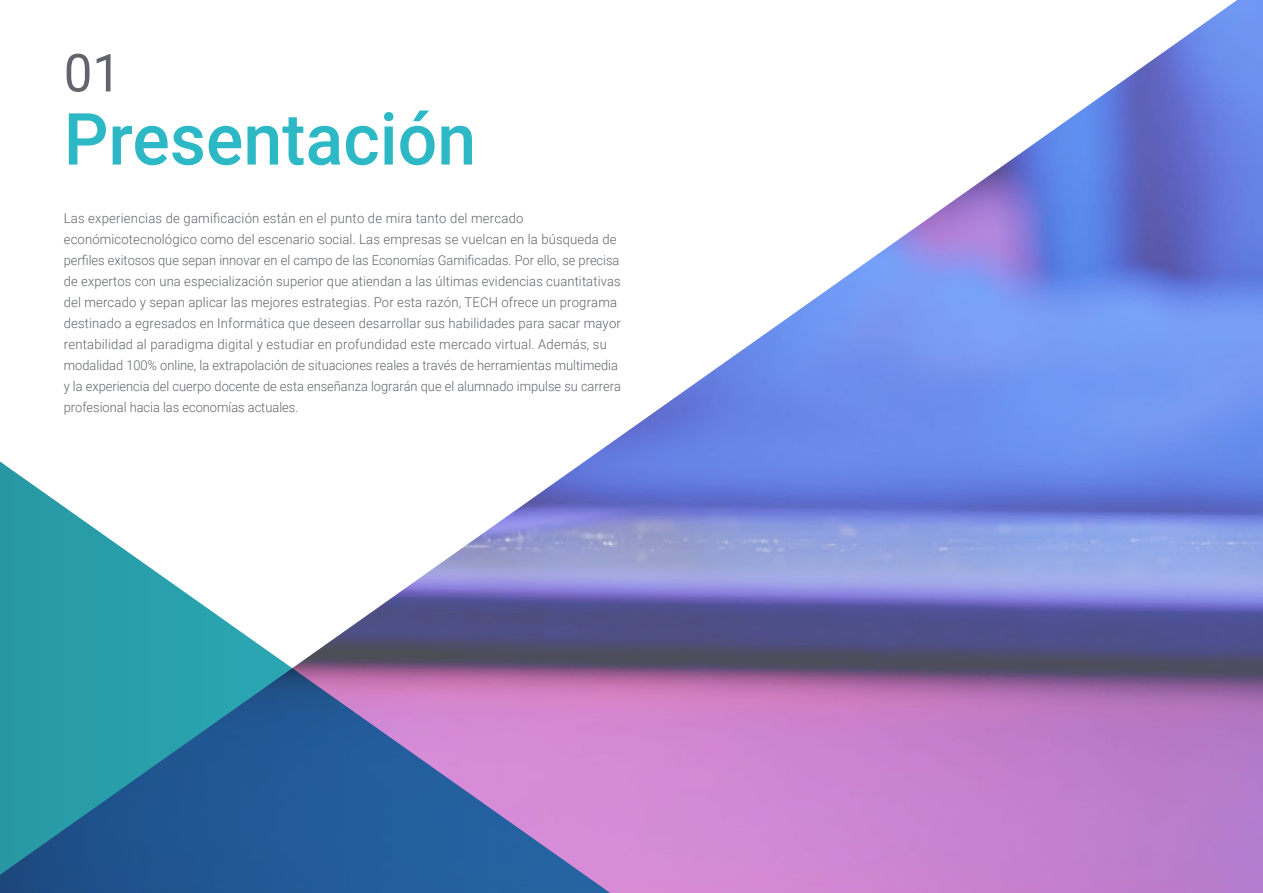
<style>
.page{position:relative;width:1263px;height:893px;background:#fff}
.page>*{position:absolute;margin:0;border:0;box-sizing:border-box;transform-origin:0 0}
.t1{font:500 72px "Roboto";color:#2db8c5}
.t2{font:52.5px "Roboto";color:#61646a}
.t3{font:300 13.5px/21px "Roboto";letter-spacing:.01em;color:#61646a}
</style>
<div class="page">
<img style="left:606px;top:0;width:657px;height:893px">
<svg style="left:0;top:446px;width:640px;height:447px"></svg>
<h2 class="t2" style="left:64px;top:36px;width:59px">01</h2>
<h1 class="t1" style="left:64px;top:89px;width:414px">Presentación</h1>
<p class="t3" style="left:64px;top:207px;width:559px">Las experiencias de gamificación están en el punto de mira tanto del mercado económicotecnológico como del escenario social. Las empresas se vuelcan en la búsqueda de perfiles exitosos que sepan innovar en el campo de las Economías Gamificadas. Por ello, se precisa de expertos con una especialización superior que atiendan a las últimas evidencias cuantitativas del mercado y sepan aplicar las mejores estrategias. Por esta razón, TECH ofrece un programa destinado a egresados en Informática que deseen desarrollar sus habilidades para sacar mayor rentabilidad al paradigma digital y estudiar en profundidad este mercado virtual. Además, su modalidad 100% online, la extrapolación de situaciones reales a través de herramientas multimedia y la experiencia del cuerpo docente de esta enseñanza lograrán que el alumnado impulse su carrera profesional hacia las economías actuales.</p>
</div>
